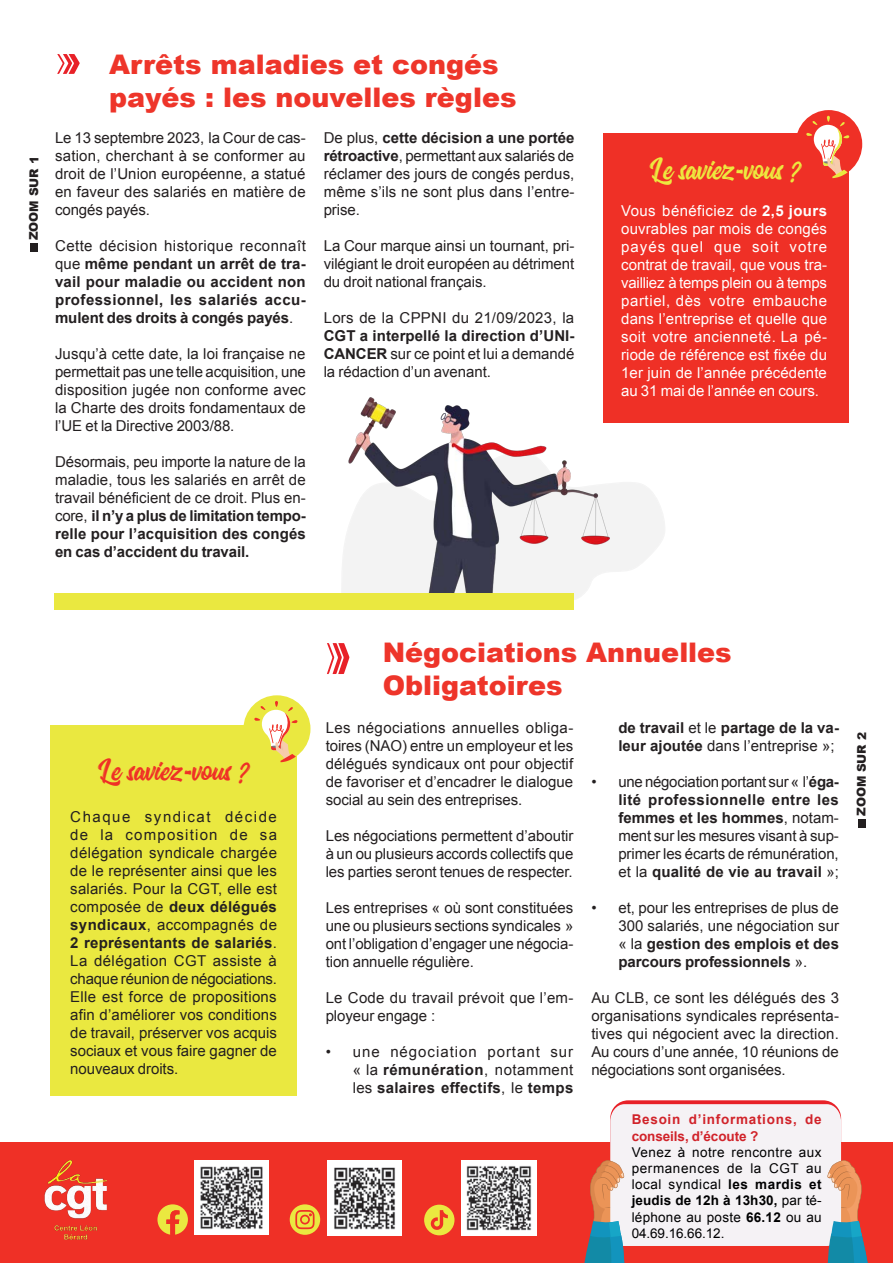
<style>
.page{position:relative;width:893px;height:1263px;background:#fff}
.page>*{position:absolute;margin:0;border:0;box-sizing:border-box;transform-origin:0 0}
.t1{font:37.5px "Oraqle Script";color:#ede93f}
.t2{font:37.5px "Oraqle Script";color:#ef3026}
.t3{font:900 27px/32.4px "Arial";color:#ee352a}
.Style_de_paragraphe_1{font:15px/18px "Arial";letter-spacing:-.005em;color:#231f20;text-align:justify}
.Style_de_paragraphe_1-2{font:15px/18px "Arial";letter-spacing:.005em;color:#fff;text-align:justify}
.Style_de_paragraphe_1-3{font:700 15px/18px "Arial";color:#231f20;text-align:justify}
.Style_de_paragraphe_1-4{font:15px/18px "Arial";letter-spacing:.015em;color:#231f20}
.Style_de_paragraphe_1-5{font:13.5px/16.2px "Arial";letter-spacing:.04em;color:#000001;text-align:justify}
.Style_de_paragraphe_1-6{font:700 13.5px/16.2px "Arial";letter-spacing:.055em;color:#d1232a}
.t4{font:900 12px "Arial";color:#231f20}
.s1{font-weight:400}
.s2{font-weight:700}
</style>
<div class="page">
<div style="left:0;top:1143px;width:893px;height:120px;background:#ef3026"></div>
<img style="left:194px;top:1160px;width:75px;height:74px">
<img style="left:328px;top:1160px;width:74px;height:75px">
<img style="left:44px;top:1160px;width:63px;height:80px">
<svg style="left:157px;top:1204px;width:31px;height:31px"></svg>
<div style="left:290px;top:1204px;width:30px;height:31px;background:#eae840;border-radius:50%"></div>
<svg style="left:295px;top:1210px;width:20px;height:19px"></svg>
<div style="left:603px;top:133px;width:246px;height:289px;background:#ef3026"></div>
<div style="left:795px;top:110px;width:67px;height:69px;background:#ef3026;border-radius:50%"></div>
<svg style="left:806px;top:116px;width:43px;height:62px"></svg>
<div style="left:50px;top:725px;width:247px;height:371px;background:#eae840"></div>
<div style="left:243px;top:695px;width:67px;height:67px;background:#eae840;border-radius:50%"></div>
<svg style="left:254px;top:701px;width:43px;height:61px"></svg>
<svg style="left:57px;top:54px;width:23px;height:20px"></svg>
<div style="left:30px;top:243px;width:7px;height:9px;background:#231f20"></div>
<svg style="left:327px;top:643px;width:22px;height:31px"></svg>
<div style="left:858px;top:819px;width:7px;height:8px;background:#231f20"></div>
<svg style="left:424px;top:1205px;width:30px;height:30px"></svg>
<img style="left:462px;top:1160px;width:75px;height:75px">
<div style="left:610px;top:1100px;width:231px;height:60px;background:#e82128;border-radius:18px"></div>
<svg style="left:573px;top:1104px;width:306px;height:159px"></svg>
<img style="left:342px;top:397px;width:334px;height:203px">
<div style="left:54px;top:593px;width:520px;height:17px;background:#eae840"></div>
<p class="t4" style="left:25px;top:240px;width:86px;rotate:-90deg">ZOOM SUR 1</p>
<p class="t3" style="left:109px;top:48px;width:409px">Arrêts maladies et congés payés : les nouvelles règles</p>
<p class="Style_de_paragraphe_1" style="left:55px;top:129px;width:252px">Le 13 septembre 2023, la Cour de cas&shy;sation, cherchant à se conformer au droit de l’Union européenne, a statué en faveur des salariés en matière de congés payés.</p>
<p class="Style_de_paragraphe_1-3" style="left:55px;top:237px;width:252px"><span class="s1">Cette décision historique reconnaît que</span> même pendant un arrêt de tra&shy;vail pour maladie ou accident non professionnel, les salariés accu&shy;mulent des droits à congés payés<span class="s1">.</span></p>
<p class="Style_de_paragraphe_1" style="left:55px;top:345px;width:252px">Jusqu’à cette date, la loi française ne permettait pas une telle acquisition, une disposition jugée non conforme avec la Charte des droits fondamentaux de l’UE et la Directive 2003/88.</p>
<p class="Style_de_paragraphe_1" style="left:55px;top:453px;width:252px">Désormais, peu importe la nature de la maladie, tous les salariés en arrêt de travail bénéficient de ce droit. Plus en&shy;core, <span class="s2">il n’y a plus de limitation tempo&shy;relle pour l’acquisition des congés en cas d’accident du travail.</span></p>
<p class="Style_de_paragraphe_1" style="left:324px;top:129px;width:252px">De plus, <span class="s2">cette décision a une portée rétroactive</span>, permettant aux salariés de réclamer des jours de congés perdus, même s’ils ne sont plus dans l’entre&shy;prise.</p>
<p class="Style_de_paragraphe_1" style="left:324px;top:237px;width:252px">La Cour marque ainsi un tournant, pri&shy;vilégiant le droit européen au détriment du droit national français.</p>
<p class="Style_de_paragraphe_1" style="left:324px;top:309px;width:252px">Lors de la CPPNI du 21/09/2023, la <span class="s2">CGT a interpellé la direction d’UNI-CANCER</span> sur ce point et lui a demandé la rédaction d’un avenant.</p>
<p class="t1" style="left:650px;top:151px;width:152px">Le saviez-vous ?</p>
<p class="Style_de_paragraphe_1-2" style="left:621px;top:202px;width:207px">Vous bénéficiez de <span class="s2">2,5 jours </span>ouvrables par mois de congés payés quel que soit votre contrat de travail, que vous tra&shy;vailliez à temps plein ou à temps partiel, dès votre embauche dans l’entreprise et quelle que soit votre ancienneté. La pé&shy;riode de référence est fixée du 1er juin de l’année précédente au 31 mai de l’année en cours.</p>
<p class="t2" style="left:98px;top:752px;width:152px">Le saviez-vous ?</p>
<p class="Style_de_paragraphe_1" style="left:70px;top:808px;width:208px">Chaque syndicat décide de la composition de sa délégation syndicale chargée de le représenter ainsi que les salariés. Pour la CGT, elle est composée de <span class="s2">deux délégués syndicaux</span>, accompagnés de <span class="s2">2 représentants de salariés</span>.<br>La délégation CGT assiste à chaque réunion de négociations.<br>Elle est force de propositions afin d’améliorer vos conditions de travail, préserver vos acquis sociaux et vous faire gagner de nouveaux droits.</p>
<p class="t3" style="left:383px;top:636px;width:351px">Négociations Annuelles</p>
<p class="t3" style="left:383px;top:668px;width:181px">Obligatoires</p>
<p class="Style_de_paragraphe_1" style="left:326px;top:718px;width:249px">Les négociations annuelles obliga&shy;toires (NAO) entre un employeur et les délégués syndicaux ont pour objectif de favoriser et d’encadrer le dialogue social au sein des entreprises.</p>
<p class="Style_de_paragraphe_1" style="left:326px;top:826px;width:249px">Les négociations permettent d’aboutir à un ou plusieurs accords collectifs que les parties seront tenues de respecter.</p>
<p class="Style_de_paragraphe_1" style="left:326px;top:898px;width:249px">Les entreprises « où sont constituées une ou plusieurs sections syndicales » ont l’obligation d’engager une négocia&shy;tion annuelle régulière.</p>
<p class="Style_de_paragraphe_1-4" style="left:326px;top:988px;width:249px">Le Code du travail prévoit que l’em&shy;ployeur engage :</p>
<p class="Style_de_paragraphe_1" style="left:353px;top:1042px;width:222px;text-indent:-27px">• une négociation portant sur « la <span class="s2">rémunération</span>, notamment les <span class="s2">salaires effectifs</span>, le <span class="s2">temps</span></p>
<p class="Style_de_paragraphe_1-3" style="left:618px;top:719px;width:222px">de travail <span class="s1">et le</span> partage de la va&shy;leur ajoutée <span class="s1">dans l’entreprise »;</span></p>
<p class="Style_de_paragraphe_1" style="left:618px;top:772px;width:222px;text-indent:-27px">• une négociation portant sur « l’<span class="s2">éga&shy;lité professionnelle entre les femmes et les hommes</span>, notam&shy;ment sur les mesures visant à sup&shy;primer les écarts de rémunération, et la <span class="s2">qualité de vie au travail</span> »;</p>
<p class="Style_de_paragraphe_1" style="left:618px;top:898px;width:222px;text-indent:-27px">• et, pour les entreprises de plus de 300 salariés, une négociation sur « la <span class="s2">gestion des emplois et des parcours professionnels</span> ».</p>
<p class="Style_de_paragraphe_1" style="left:591px;top:988px;width:249px">Au CLB, ce sont les délégués des 3 organisations syndicales représenta&shy;tives qui négocient avec la direction.<br>Au cours d’une année, 10 réunions de négociations sont organisées.</p>
<p class="Style_de_paragraphe_1-6" style="left:632px;top:1112px;width:192px">Besoin d’informations, de conseils, d’écoute ?</p>
<p class="Style_de_paragraphe_1-5" style="left:632px;top:1144px;width:192px">Venez à notre rencontre aux permanences de la CGT au local syndical <span class="s2">les mardis et jeudis de 12h à 13h30,</span> par té&shy;léphone au poste <span class="s2">66.12</span> ou au 04.69.16.66.12.</p>
<p class="t4" style="left:853px;top:816px;width:86px;rotate:-90deg">ZOOM SUR 2</p>
</div>
